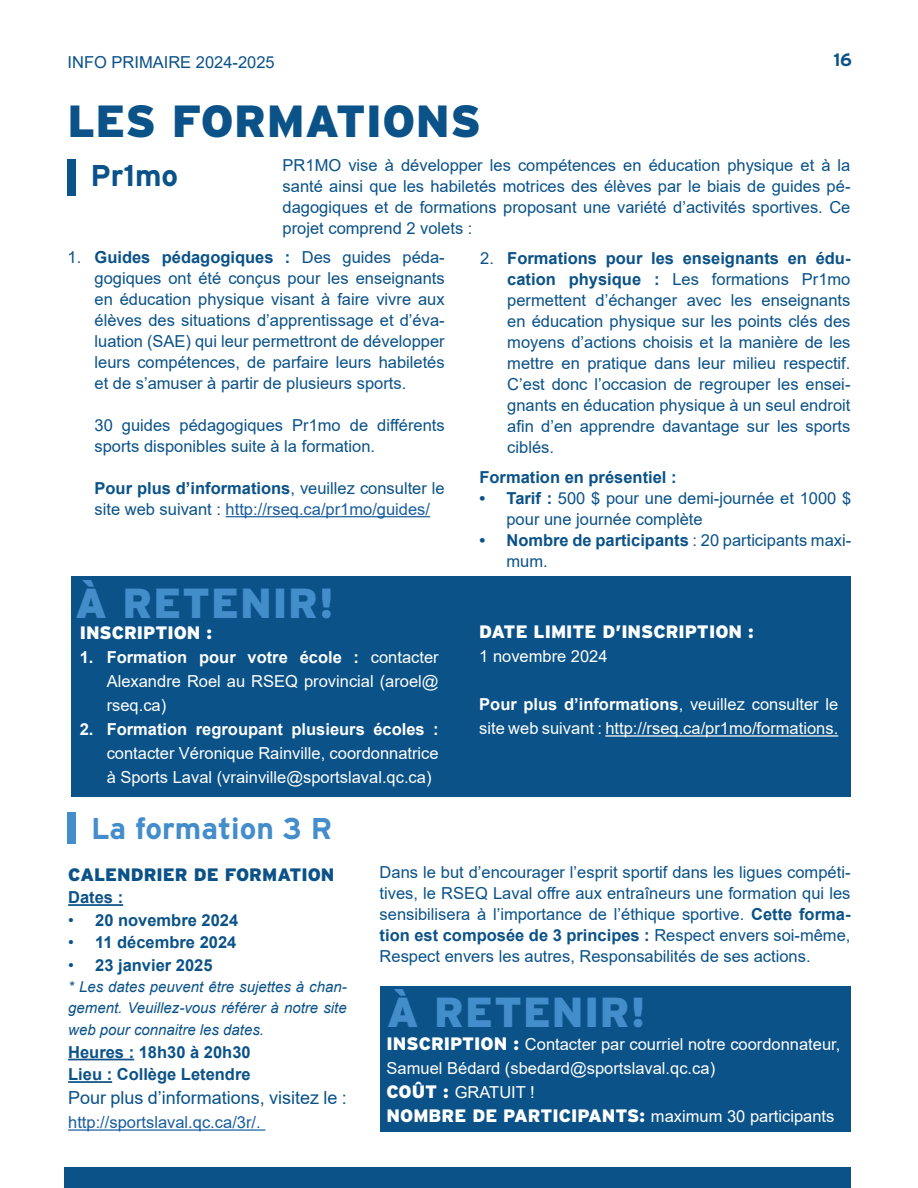
<style>
.page{position:relative;width:918px;height:1188px;background:#fff}
.page>*{position:absolute;margin:0;border:0;box-sizing:border-box;transform-origin:0 0}
.sous-titre-marin{font:900 45px "Interstate";letter-spacing:.01em;color:#0a5288}
.emphase_-_bleu{font:900 42px "Interstate";letter-spacing:.02em;color:#448dcb}
.sous-sous-titre-bleu{font:700 30px "Interstate";color:#448dcb}
.sous-sous-titre-marin{font:700 30px "Interstate";color:#0a5288}
.TC_blanc{font:900 18px "Interstate";color:#fff}
.TC_blanc-2{font:18px "Arial";color:#0a5288}
.TC_-_MARIN{font:900 18px "Interstate";color:#0a5288}
.PAGES{font:700 18px "Interstate";color:#0a5288}
.TC_-_MARIN-2{font:16.5px/21px "Arial";color:#0a5288;text-align:justify}
.TC_-_MARIN-3{font:16.5px/24px "Arial";color:#fff;text-align:justify}
.TC_blanc-3{font:16.5px "Arial";color:#fff}
.TC_-_MARIN-4{font:700 16.5px "Arial";color:#0a5288}
.TC_blanc-4{font:16.5px "Arial";color:#175d9e}
.haut_de_page{font:16.5px "Arial";color:#0a5288}
.TC_-_MARIN-5{font:italic 15px/21px "Arial";color:#0a5288}
.s1{font-weight:700}
.s2{color:#175d9e}
.s3{font-weight:400}
.s4{font-family:"Interstate";font-weight:900;font-size:18px}
.s5{font-family:"Arial";font-weight:400;font-size:16.5px}
</style>
<div class="page">
<div style="left:65px;top:1167px;width:786px;height:21px;background:#0a5288"></div>
<div style="left:68px;top:159px;width:8px;height:36px;background:#0a5288"></div>
<hr style="left:226px;top:516px;width:204px;height:1px;background:#175d9e">
<div style="left:67px;top:813px;width:9px;height:31px;background:#448dcb"></div>
<hr style="left:68px;top:904px;width:55px;height:2px;background:#0a5288">
<hr style="left:68px;top:1059px;width:66px;height:1px;background:#0a5288">
<hr style="left:68px;top:1081px;width:44px;height:2px;background:#0a5288">
<hr style="left:68px;top:1129px;width:197px;height:2px;background:#175d9e">
<div style="left:71px;top:577px;width:779px;height:220px;background:#0a5288"></div>
<div style="left:380px;top:986px;width:471px;height:146px;background:#0a5288"></div>
<hr style="left:605px;top:735px;width:233px;height:2px;background:#fff">
<hr style="left:917px;top:776px;width:1px;height:411px;background:#448dcb">
<p class="haut_de_page" style="left:68px;top:51px;width:209px">INFO PRIMAIRE 2024-2025</p>
<p class="PAGES" style="left:833px;top:50px;width:20px">16</p>
<p class="sous-titre-marin" style="left:68px;top:95px;width:415px">LES FORMATIONS</p>
<p class="sous-sous-titre-marin" style="left:90px;top:158px;width:89px">Pr1mo</p>
<p class="TC_-_MARIN-2" style="left:283px;top:155px;width:569px">PR1MO vise à développer les compétences en éducation physique et à la santé ainsi que les habiletés motrices des élèves par le biais de guides pé&shy;dagogiques et de formations proposant une variété d’activités sportives. Ce projet comprend 2 volets :</p>
<p class="TC_-_MARIN-2" style="left:94px;top:247px;width:352px;text-indent:-27px">1. <span class="s1">Guides pédagogiques :</span> Des guides péda&shy;gogiques ont été conçus pour les enseignants en éducation physique visant à faire vivre aux élèves des situations d’apprentissage et d’éva&shy;luation (SAE) qui leur permettront de développer leurs compétences, de parfaire leurs habiletés et de s’amuser à partir de plusieurs sports.</p>
<p class="TC_-_MARIN-2" style="left:94px;top:415px;width:352px">30 guides pédagogiques Pr1mo de différents sports disponibles suite à la formation.</p>
<p class="TC_-_MARIN-2" style="left:94px;top:478px;width:352px"><span class="s1">Pour plus d’informations</span>, veuillez consulter le site web suivant : <span class="s2">http://rseq.ca/pr1mo/guides/</span></p>
<p class="emphase_-_bleu" style="left:75px;top:579px;width:260px">À RETENIR!</p>
<p class="TC_blanc" style="left:80px;top:623px;width:134px">INSCRIPTION :</p>
<p class="TC_-_MARIN-3" style="left:107px;top:645px;width:334px;text-indent:-27px"><span class="s1">1. Formation pour votre école :</span> contacter Alexandre Roel au RSEQ provincial (aroel@ rseq.ca)</p>
<p class="TC_-_MARIN-3" style="left:107px;top:717px;width:334px;text-indent:-27px"><span class="s1">2. Formation regroupant plusieurs écoles : </span>contacter Véronique Rainville, coordonnatrice à Sports Laval (vrainville@sportslaval.qc.ca)</p>
<p class="TC_-_MARIN-2" style="left:507px;top:248px;width:345px;text-indent:-27px">2. <span class="s1">Formations pour les enseignants en édu&shy;cation physique :</span> Les formations Pr1mo permettent d’échanger avec les enseignants en éducation physique sur les points clés des moyens d’actions choisis et la manière de les mettre en pratique dans leur milieu respectif.<br>C’est donc l’occasion de regrouper les ensei&shy;gnants en éducation physique à un seul endroit afin d’en apprendre davantage sur les sports ciblés.</p>
<p class="TC_-_MARIN-4" style="left:479px;top:465px;width:199px">Formation en présentiel :</p>
<p class="TC_-_MARIN-2" style="left:506px;top:487px;width:346px;text-indent:-27px"><span class="s1">• Tarif :</span> 500 $ pour une demi-journée et 1000 $ pour une journée complète</p>
<p class="TC_-_MARIN-2" style="left:506px;top:529px;width:346px;text-indent:-27px"><span class="s1">• Nombre de participants</span> : 20 participants maxi&shy;mum.</p>
<p class="TC_blanc" style="left:479px;top:622px;width:276px">DATE LIMITE D’INSCRIPTION :</p>
<p class="TC_blanc-3" style="left:479px;top:645px;width:130px">1 novembre 2024</p>
<p class="TC_-_MARIN-3" style="left:479px;top:692px;width:361px"><span class="s1">Pour plus d’informations</span>, veuillez consulter le site web suivant : http://rseq.ca/pr1mo/formations.</p>
<p class="sous-sous-titre-bleu" style="left:91px;top:811px;width:243px">La formation 3 R</p>
<p class="TC_-_MARIN" style="left:68px;top:864px;width:268px">CALENDRIER DE FORMATION</p>
<p class="TC_-_MARIN-4" style="left:68px;top:886px;width:57px">Dates :</p>
<p class="TC_-_MARIN-4" style="left:68px;top:908px;width:172px"><span class="s3">•</span> 20 novembre 2024</p>
<p class="TC_-_MARIN-4" style="left:68px;top:931px;width:170px"><span class="s3">•</span> 11 décembre 2024</p>
<p class="TC_-_MARIN-4" style="left:68px;top:953px;width:146px"><span class="s3">•</span> 23 janvier 2025</p>
<p class="TC_-_MARIN-5" style="left:68px;top:976px;width:280px">* Les dates peuvent être sujettes à chan&shy;gement. Veuillez-vous référer à notre site</p>
<p class="TC_-_MARIN-5" style="left:68px;top:1020px;width:197px">web pour connaitre les dates.</p>
<p class="TC_-_MARIN-4" style="left:68px;top:1040px;width:184px">Heures : 18h30 à 20h30</p>
<p class="TC_-_MARIN-4" style="left:68px;top:1063px;width:184px">Lieu : Collège Letendre</p>
<p class="TC_blanc-2" style="left:68px;top:1086px;width:280px">Pour plus d’informations, visitez le :</p>
<p class="TC_blanc-4" style="left:68px;top:1111px;width:194px">http://sportslaval.qc.ca/3r/.</p>
<p class="TC_-_MARIN-2" style="left:380px;top:862px;width:472px">Dans le but d’encourager l’esprit sportif dans les ligues compéti&shy;tives, le RSEQ Laval offre aux entraîneurs une formation qui les sensibilisera à l’importance de l’éthique sportive. <span class="s1">Cette forma&shy;tion est composée de 3 principes :</span> Respect envers soi-même, Respect envers les autres, Responsabilités de ses actions.</p>
<p class="emphase_-_bleu" style="left:387px;top:988px;width:260px">À RETENIR!</p>
<p class="TC_blanc-3" style="left:387px;top:1033px;width:455px"><span class="s4">INSCRIPTION :</span> Contacter par courriel notre coordonnateur,</p>
<p class="TC_blanc-3" style="left:387px;top:1057px;width:330px">Samuel Bédard (sbedard@sportslaval.qc.ca)</p>
<p class="TC_blanc-3" style="left:387px;top:1081px;width:150px"><span class="s4">COÛT :</span> GRATUIT !</p>
<p class="TC_blanc" style="left:387px;top:1105px;width:449px">NOMBRE DE PARTICIPANTS: <span class="s5">maximum 30 participants</span></p>
</div>
